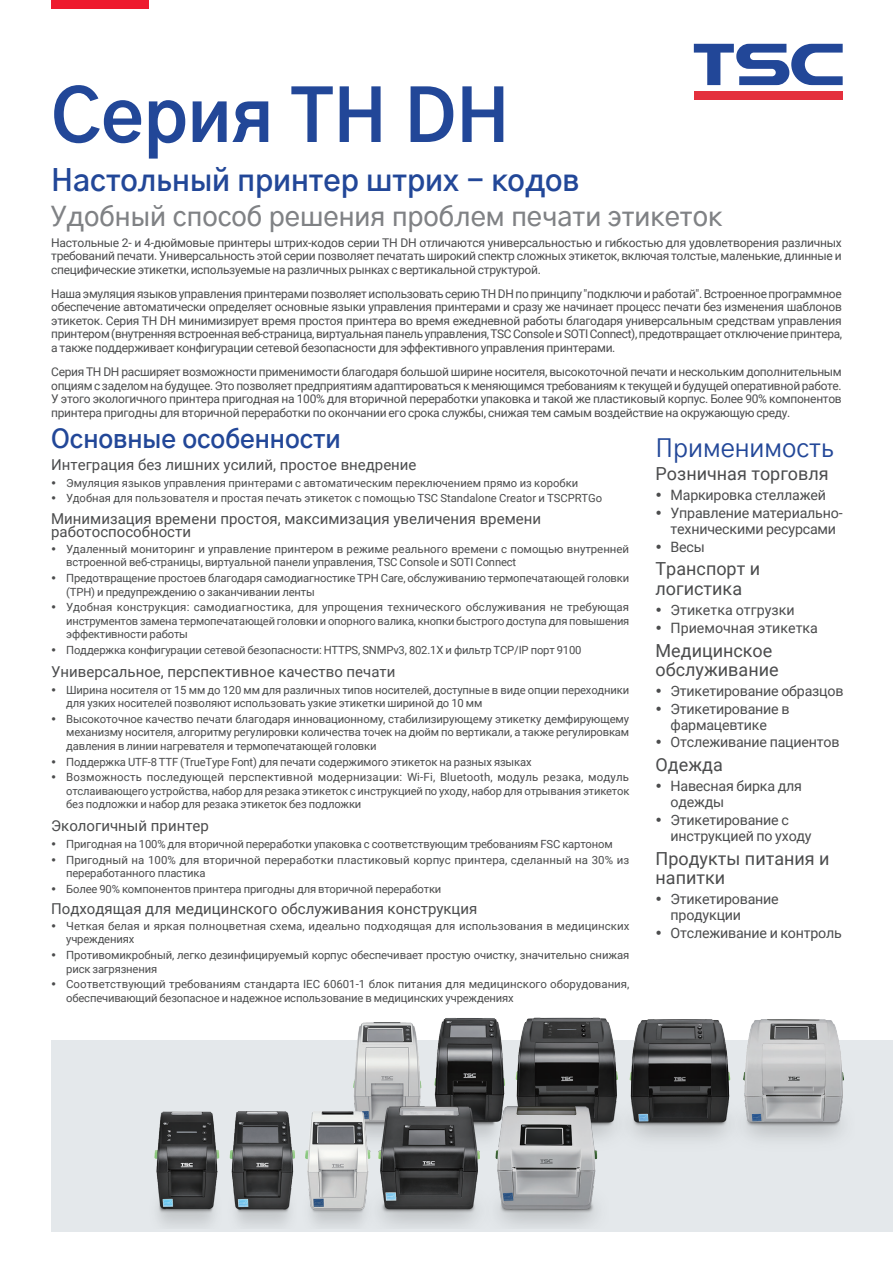
<style>
.page{position:relative;width:893px;height:1263px;background:#fff}
.page>*{position:absolute;margin:0;border:0;box-sizing:border-box;transform-origin:0 0}
.t1{font:700 72px "Gothic A1";color:#224798}
.t2{font:600 30px "Gothic A1";color:#224798}
.t3{font:500 27px "Gothic A1";color:#808285}
.title01{font:600 25.5px "Gothic A1";color:#224798}
.title01-2{font:25.5px "Gothic A1";color:#224798}
.title03{font:18px/19.5px "Roboto";color:#4b4c4d}
.title03-2{font:15px/13.5px "Roboto";color:#4b4c4d}
.t4{font:14.25px/15.8px "Roboto";letter-spacing:-.015em;color:#4b4c4d}
.content01{font:12px/13.5px "Roboto";letter-spacing:-.025em;color:#4b4c4d;text-align:justify}
.t5{font:11.25px/13.5px "Roboto";letter-spacing:-.015em;color:#4b4c4d}
</style>
<div class="page">
<div style="left:51px;top:0;width:97px;height:8px;background:#ee1a2e"></div>
<div style="left:51px;top:1041px;width:842px;height:191px;background:#e4e8eb"></div>
<div style="left:694px;top:91px;width:149px;height:9px;background:#e4303d"></div>
<svg style="left:694px;top:44px;width:149px;height:41px"></svg>
<img style="left:103px;top:1017px;width:758px;height:209px">
<p class="t1" style="left:51px;top:58px;width:460px">Серия TH DH</p>
<p class="t2" style="left:51px;top:157px;width:530px">Настольный принтер штрих - кодов</p>
<p class="t3" style="left:51px;top:195px;width:672px">Удобный способ решения проблем печати этикеток</p>
<p class="content01" style="left:51px;top:235px;width:792px">Настольные 2- и 4-дюймовые принтеры штрих-кодов серии TH DH отличаются универсальностью и гибкостью для удовлетворения различных требований печати. Универсальность этой серии позволяет печатать широкий спектр сложных этикеток, включая толстые, маленькие, длинные и специфические этикетки, используемые на различных рынках с вертикальной структурой.</p>
<p class="content01" style="left:51px;top:286px;width:792px">Наша эмуляция языков управления принтерами позволяет использовать серию TH DH по принципу "подключи и работай". Встроенное программное обеспечение автоматически определяет основные языки управления принтерами и сразу же начинает процесс печати без изменения шаблонов этикеток. Серия TH DH минимизирует время простоя принтера во время ежедневной работы благодаря универсальным средствам управления принтером (внутренняя встроенная веб-страница, виртуальная панель управления, TSC Console и SOTI Connect), предотвращает отключение принтера, а также поддерживает конфигурации сетевой безопасности для эффективного управления принтерами.</p>
<p class="content01" style="left:51px;top:365px;width:792px">Серия TH DH расширяет возможности применимости благодаря большой ширине носителя, высокоточной печати и нескольким дополнительным опциям с заделом на будущее. Это позволяет предприятиям адаптироваться к меняющимся требованиям к текущей и будущей оперативной работе.<br>У этого экологичного принтера пригодная на 100% для вторичной переработки упаковка и такой же пластиковый корпус. Более 90% компонентов принтера пригодны для вторичной переработки по окончании его срока службы, снижая тем самым воздействие на окружающую среду.</p>
<p class="title01" style="left:51px;top:418px;width:291px">Основные особенности</p>
<p class="title03-2" style="left:51px;top:457px;width:367px">Интеграция без лишних усилий, простое внедрение</p>
<p class="t5" style="left:66px;top:476px;width:514px">Эмуляция языков управления принтерами с автоматическим переключением прямо из коробки</p>
<p class="t5" style="left:66px;top:491px;width:537px">Удобная для пользователя и простая печать этикеток с помощью TSC Standalone Creator и TSCPRTGo</p>
<p class="title03-2" style="left:51px;top:511px;width:491px">Минимизация времени простоя, максимизация увеличения времени работоспособности</p>
<p class="t5" style="left:66px;top:542px;width:564px">Удаленный мониторинг и управление принтером в режиме реального времени с помощью внутренней встроенной веб-страницы, виртуальной панели управления, TSC Console и SOTI Connect</p>
<p class="t5" style="left:66px;top:571px;width:565px">Предотвращение простоев благодаря самодиагностике TPH Care, обслуживанию термопечатающей головки (TPH) и предупреждению о заканчивании ленты</p>
<p class="t5" style="left:66px;top:600px;width:565px;text-align:justify">Удобная конструкция: самодиагностика, для упрощения технического обслуживания не требующая инструментов замена термопечатающей головки и опорного валика, кнопки быстрого доступа для повышения эффективности работы</p>
<p class="t5" style="left:66px;top:643px;width:517px">Поддержка конфигурации сетевой безопасности: HTTPS, SNMPv3, 802.1X и фильтр TCP/IP порт 9100</p>
<p class="title03-2" style="left:51px;top:664px;width:346px">Универсальное, перспективное качество печати</p>
<p class="t5" style="left:66px;top:683px;width:565px">Ширина носителя от 15 мм до 120 мм для различных типов носителей, доступные в виде опции переходники для узких носителей позволяют использовать узкие этикетки шириной до 10 мм</p>
<p class="t5" style="left:66px;top:712px;width:565px;text-align:justify">Высокоточное качество печати благодаря инновационному, стабилизирующему этикетку демфирующему механизму носителя, алгоритму регулировки количества точек на дюйм по вертикали, а также регулировкам давления в линии нагревателя и термопечатающей головки</p>
<p class="t5" style="left:66px;top:754px;width:467px">Поддержка UTF-8 TTF (TrueType Font) для печати содержимого этикеток на разных языках</p>
<p class="t5" style="left:66px;top:770px;width:565px;text-align:justify">Возможность последующей перспективной модернизации: Wi-Fi, Bluetooth, модуль резака, модуль отслаивающего устройства, набор для резака этикеток с инструкцией по уходу, набор для отрывания этикеток без подложки и набор для резака этикеток без подложки</p>
<p class="title03-2" style="left:51px;top:818px;width:159px">Экологичный принтер</p>
<p class="t5" style="left:66px;top:837px;width:548px">Пригодная на 100% для вторичной переработки упаковка с соответствующим требованиям FSC картоном</p>
<p class="t5" style="left:66px;top:853px;width:564px">Пригодный на 100% для вторичной переработки пластиковый корпус принтера, сделанный на 30% из переработанного пластика</p>
<p class="t5" style="left:66px;top:882px;width:377px">Более 90% компонентов принтера пригодны для вторичной переработки</p>
<p class="title03-2" style="left:51px;top:902px;width:428px">Подходящая для медицинского обслуживания конструкция</p>
<p class="t5" style="left:66px;top:919px;width:565px">Четкая белая и яркая полноцветная схема, идеально подходящая для использования в медицинских учреждениях</p>
<p class="t5" style="left:66px;top:948px;width:565px">Противомикробный, легко дезинфицируемый корпус обеспечивает простую очистку, значительно снижая риск загрязнения</p>
<p class="t5" style="left:66px;top:977px;width:565px">Соответствующий требованиям стандарта IEC 60601-1 блок питания для медицинского оборудования, обеспечивающий безопасное и надежное использование в медицинских учреждениях</p>
<p class="title01-2" style="left:656px;top:428px;width:180px">Применимость</p>
<p class="title03" style="left:656px;top:463px;width:175px">Розничная торговля</p>
<p class="t4" style="left:671px;top:487px;width:157px">Маркировка стеллажей</p>
<p class="t4" style="left:671px;top:504px;width:174px">Управление материально&shy;техническими ресурсами</p>
<p class="t4" style="left:671px;top:538px;width:36px">Весы</p>
<p class="title03" style="left:656px;top:559px;width:106px">Транспорт и логистика</p>
<p class="t4" style="left:671px;top:601px;width:126px">Этикетка отгрузки</p>
<p class="t4" style="left:671px;top:619px;width:149px">Приемочная этикетка</p>
<p class="title03" style="left:656px;top:640px;width:125px">Медицинское обслуживание</p>
<p class="t4" style="left:671px;top:682px;width:174px">Этикетирование образцов</p>
<p class="t4" style="left:671px;top:700px;width:120px">Этикетирование в фармацевтике</p>
<p class="t4" style="left:671px;top:734px;width:170px">Отслеживание пациентов</p>
<p class="title03" style="left:656px;top:754px;width:69px">Одежда</p>
<p class="t4" style="left:671px;top:778px;width:133px">Навесная бирка для одежды</p>
<p class="t4" style="left:671px;top:811px;width:143px">Этикетирование с инструкцией по уходу</p>
<p class="title03" style="left:656px;top:848px;width:176px">Продукты питания и напитки</p>
<p class="t4" style="left:671px;top:890px;width:110px">Этикетирование продукции</p>
<p class="t4" style="left:671px;top:924px;width:173px">Отслеживание и контроль</p>
</div>
